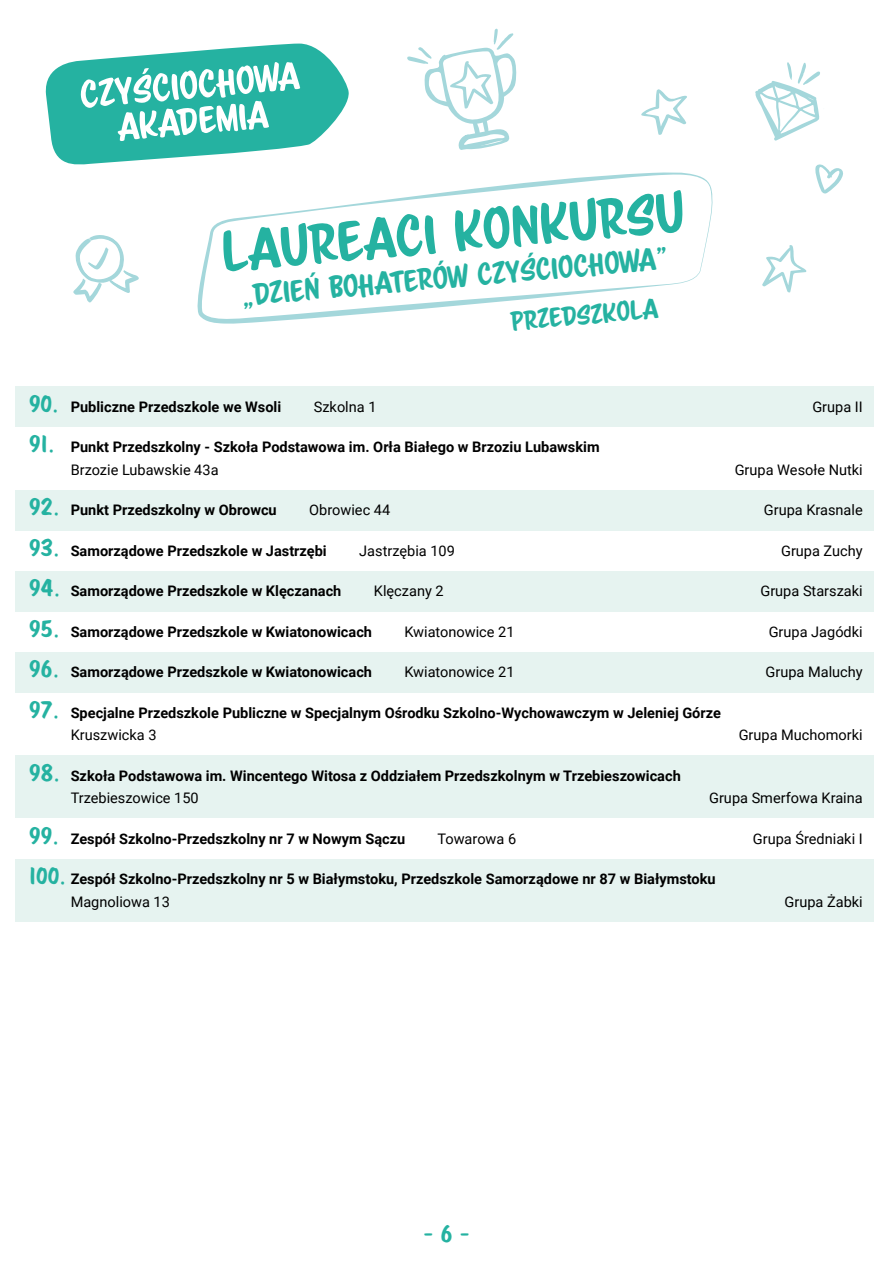
<style>
.page{position:relative;width:893px;height:1263px;background:#fff}
.page>*{position:absolute;margin:0;border:0;box-sizing:border-box;transform-origin:0 0}
.t1{font:49.8px "Scriptorama Markdown JF";color:#25b2a1}
.t2{font:27px "Scriptorama Markdown JF";color:#25b2a1}
.t3{font:24px "Scriptorama Markdown JF";color:#25b2a1}
.t4{font:21px "Scriptorama Markdown JF";color:#25b2a1}
.t5{font:700 14.55px/22.5px "Roboto";color:#000}
.t6{font:14.55px "Roboto";color:#000}
.s1{font-family:"Scriptorama Markdown JF";font-weight:400;font-size:21px;color:#25b2a1}
.s2{font-weight:400}
</style>
<div class="page">
<div style="left:15px;top:756px;width:858px;height:62px;background:#e6f3f0"></div>
<div style="left:15px;top:859px;width:858px;height:62px;background:#e6f3f0"></div>
<div style="left:15px;top:387px;width:858px;height:40px;background:#e6f3f0"></div>
<div style="left:15px;top:490px;width:858px;height:40px;background:#e6f3f0"></div>
<div style="left:15px;top:571px;width:858px;height:40px;background:#e6f3f0"></div>
<div style="left:15px;top:652px;width:858px;height:40px;background:#e6f3f0"></div>
<svg style="left:755px;top:62px;width:65px;height:79px"></svg>
<svg style="left:762px;top:245px;width:45px;height:48px"></svg>
<svg style="left:815px;top:164px;width:28px;height:30px"></svg>
<svg style="left:197px;top:172px;width:516px;height:152px"></svg>
<svg style="left:641px;top:89px;width:46px;height:46px"></svg>
<svg style="left:407px;top:28px;width:110px;height:122px"></svg>
<svg style="left:73px;top:235px;width:66px;height:68px"></svg>
<svg style="left:45px;top:43px;width:304px;height:122px"></svg>
<h1 class="t1" style="left:219px;top:220px;width:466px;rotate:-5deg">Laureaci konkursu</h1>
<h3 class="t3" style="left:509px;top:306px;width:149px;rotate:-5deg">przedszkola</h3>
<h2 class="t2" style="left:240px;top:278px;width:429px;rotate:-5deg">„Dzień bohaterów Czyściochowa”</h2>
<p class="t5" style="left:29px;top:395px;width:254px"><span class="s1">90.</span> Publiczne Przedszkole we Wsoli</p>
<p class="t6" style="left:314px;top:396px;width:64px">Szkolna 1</p>
<p class="t6" style="left:812px;top:396px;width:52px">Grupa II</p>
<p class="t5" style="left:71px;top:435px;width:530px;text-indent:-42px"><span class="s1">91.</span> Punkt Przedszkolny - Szkoła Podstawowa im. Orła Białego w Brzoziu Lubawskim<br><span class="s2">Brzozie Lubawskie 43a</span></p>
<p class="t6" style="left:735px;top:459px;width:130px">Grupa Wesołe Nutki</p>
<p class="t5" style="left:29px;top:498px;width:250px"><span class="s1">92.</span> Punkt Przedszkolny w Obrowcu</p>
<p class="t6" style="left:309px;top:500px;width:82px">Obrowiec 44</p>
<p class="t6" style="left:764px;top:500px;width:100px">Grupa Krasnale</p>
<p class="t5" style="left:29px;top:539px;width:300px"><span class="s1">93.</span> Samorządowe Przedszkole w Jastrzębi</p>
<p class="t6" style="left:359px;top:540px;width:97px">Jastrzębia 109</p>
<p class="t6" style="left:781px;top:540px;width:83px">Grupa Zuchy</p>
<p class="t5" style="left:29px;top:579px;width:314px"><span class="s1">94.</span> Samorządowe Przedszkole w Klęczanach</p>
<p class="t6" style="left:374px;top:581px;width:71px">Klęczany 2</p>
<p class="t6" style="left:760px;top:581px;width:104px">Grupa Starszaki</p>
<p class="t5" style="left:29px;top:620px;width:345px"><span class="s1">95.</span> Samorządowe Przedszkole w Kwiatonowicach</p>
<p class="t6" style="left:405px;top:621px;width:112px">Kwiatonowice 21</p>
<p class="t6" style="left:769px;top:621px;width:96px">Grupa Jagódki</p>
<p class="t5" style="left:29px;top:660px;width:345px"><span class="s1">96.</span> Samorządowe Przedszkole w Kwiatonowicach</p>
<p class="t6" style="left:405px;top:662px;width:112px">Kwiatonowice 21</p>
<p class="t6" style="left:765px;top:662px;width:99px">Grupa Maluchy</p>
<p class="t5" style="left:71px;top:701px;width:652px;text-indent:-42px"><span class="s1">97.</span> Specjalne Przedszkole Publiczne w Specjalnym Ośrodku Szkolno-Wychowawczym w Jeleniej Górze<br><span class="s2">Kruszwicka 3</span></p>
<p class="t6" style="left:739px;top:725px;width:126px">Grupa Muchomorki</p>
<p class="t5" style="left:71px;top:764px;width:612px;text-indent:-42px"><span class="s1">98.</span> Szkoła Podstawowa im. Wincentego Witosa z Oddziałem Przedszkolnym w Trzebieszowicach<br><span class="s2">Trzebieszowice 150</span></p>
<p class="t6" style="left:709px;top:788px;width:155px">Grupa Smerfowa Kraina</p>
<p class="t5" style="left:29px;top:827px;width:378px"><span class="s1">99.</span> Zespół Szkolno-Przedszkolny nr 7 w Nowym Sączu</p>
<p class="t6" style="left:437px;top:828px;width:80px">Towarowa 6</p>
<p class="t6" style="left:753px;top:828px;width:111px">Grupa Średniaki I</p>
<p class="t5" style="left:71px;top:867px;width:647px;text-indent:-42px"><span class="s1">100.</span> Zespół Szkolno-Przedszkolny nr 5 w Białymstoku, Przedszkole Samorządowe nr 87 w Białymstoku<br><span class="s2">Magnoliowa 13</span></p>
<p class="t6" style="left:784px;top:891px;width:80px">Grupa Żabki</p>
<h3 class="t4" style="left:424px;top:1220px;width:47px">- 6 -</h3>
</div>
